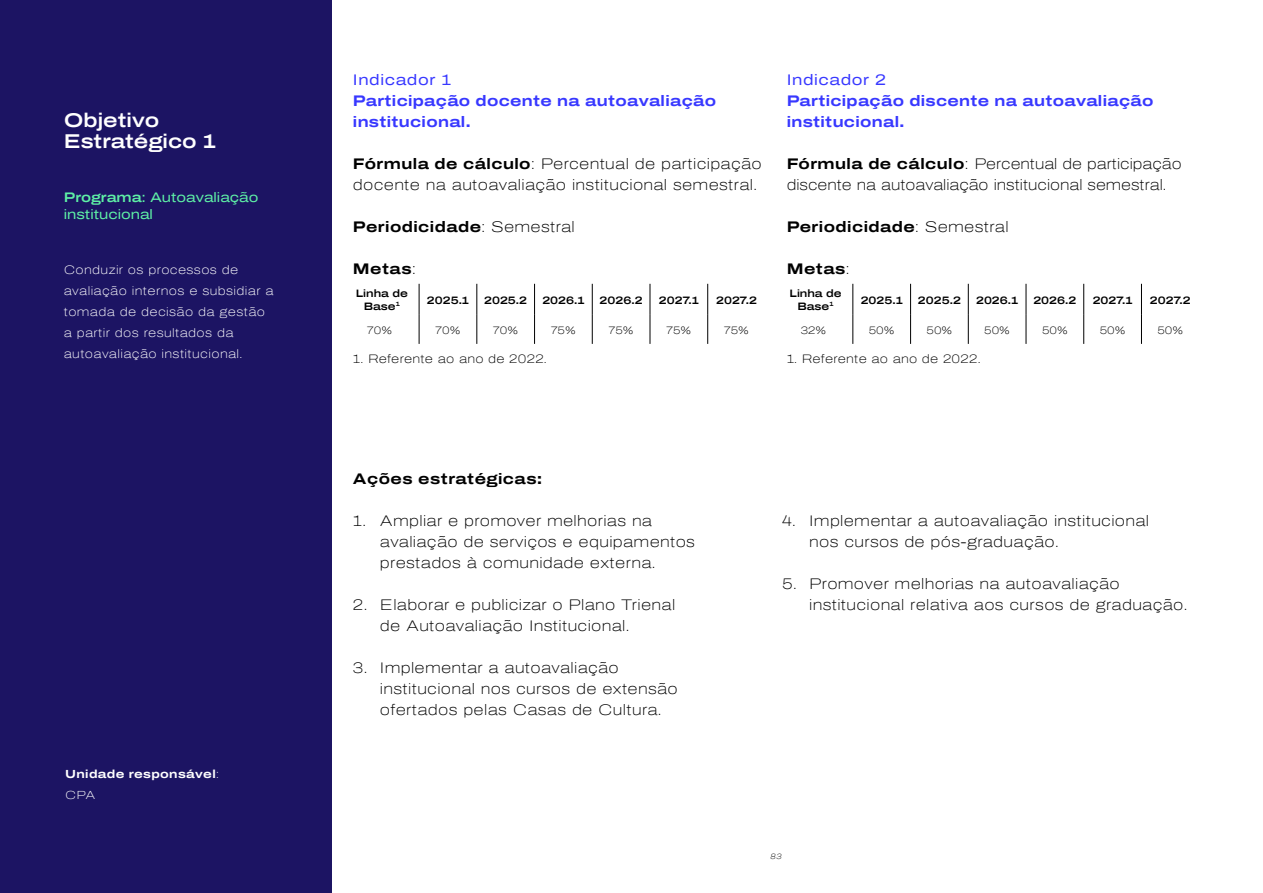
<style>
.page{position:relative;width:1263px;height:893px;background:#fff}
.page>*{position:absolute;margin:0;border:0;box-sizing:border-box;transform-origin:0 0}
.t1{font:600 19.5px/21px "Archivo Expanded";color:#fff}
.t2{font:100 15px/21px "Archivo Expanded";letter-spacing:.02em;color:#000}
.t3{font:700 15px/21px "Archivo Expanded";letter-spacing:.02em;color:#3838ff}
.t4{font:100 15px/21px "Archivo Expanded";color:#000}
.t5{font:700 15px "Archivo Expanded";letter-spacing:.03em;color:#000}
.t6{font:15px "Archivo Expanded";letter-spacing:.04em;color:#3838ff}
.t7{font:13.5px/16.5px "Archivo Expanded";color:#5ef0a6}
.t8{font:100 12px/21px "Archivo Expanded";letter-spacing:.03em;color:#fff}
.t9{font:100 12px "Archivo Expanded";letter-spacing:.02em;color:#000}
.t10{font:700 11.55px/21px "Archivo Expanded";letter-spacing:.03em;color:#fff}
.t11{font:600 10.5px/12.6px "Archivo Expanded";color:#000;text-align:center}
.t12{font:100 10.5px "Archivo Expanded";color:#000}
.t13{font:italic 100 7.5px "Archivo Expanded";color:#000}
.s1{font-weight:600}
.s2{font-weight:100}
.s3{font-weight:700}
</style>
<div class="page">
<div style="left:0;top:0;width:331px;height:893px;background:#1c1463"></div>
<hr style="left:419px;top:284px;width:1px;height:30px;background:#000">
<hr style="left:476px;top:284px;width:1px;height:30px;background:#000">
<hr style="left:534px;top:284px;width:1px;height:30px;background:#000">
<hr style="left:592px;top:284px;width:1px;height:30px;background:#000">
<hr style="left:650px;top:284px;width:1px;height:30px;background:#000">
<hr style="left:419px;top:314px;width:1px;height:30px;background:#000">
<hr style="left:476px;top:314px;width:1px;height:30px;background:#000">
<hr style="left:534px;top:314px;width:1px;height:30px;background:#000">
<hr style="left:592px;top:314px;width:1px;height:30px;background:#000">
<hr style="left:650px;top:314px;width:1px;height:30px;background:#000">
<hr style="left:707px;top:284px;width:1px;height:30px;background:#000">
<hr style="left:707px;top:314px;width:1px;height:30px;background:#000">
<hr style="left:852px;top:284px;width:1px;height:30px;background:#000">
<hr style="left:910px;top:284px;width:1px;height:30px;background:#000">
<hr style="left:968px;top:284px;width:1px;height:30px;background:#000">
<hr style="left:1026px;top:284px;width:1px;height:30px;background:#000">
<hr style="left:1083px;top:284px;width:1px;height:30px;background:#000">
<hr style="left:852px;top:314px;width:1px;height:30px;background:#000">
<hr style="left:910px;top:314px;width:1px;height:30px;background:#000">
<hr style="left:968px;top:314px;width:1px;height:30px;background:#000">
<hr style="left:1026px;top:314px;width:1px;height:30px;background:#000">
<hr style="left:1083px;top:314px;width:1px;height:30px;background:#000">
<hr style="left:1141px;top:284px;width:1px;height:30px;background:#000">
<hr style="left:1141px;top:314px;width:1px;height:30px;background:#000">
<h1 class="t1" style="left:64px;top:109px;width:154px">Objetivo<br>Estratégico 1</h1>
<p class="t7" style="left:64px;top:189px;width:196px"><span class="s1">Programa</span>: Autoavaliação institucional</p>
<p class="t8" style="left:64px;top:259px;width:211px">Conduzir os processos de avaliação internos e subsidiar a tomada de decisão da gestão a partir dos resultados da autoavaliação institucional.</p>
<p class="t10" style="left:65px;top:763px;width:155px">Unidade responsável<span class="s2">:<br>CPA</span></p>
<p class="t6" style="left:353px;top:68px;width:100px">Indicador 1</p>
<p class="t3" style="left:353px;top:90px;width:365px">Participação docente na autoavaliação institucional.</p>
<p class="t2" style="left:353px;top:153px;width:410px"><span class="s3">Fórmula de cálculo</span>: Percentual de participação docente na autoavaliação institucional semestral.</p>
<p class="t5" style="left:353px;top:215px;width:223px">Periodicidade<span class="s2">: Semestral</span></p>
<p class="t5" style="left:353px;top:257px;width:64px">Metas<span class="s2">:</span></p>
<p class="t11" style="left:356px;top:287px;width:54px">Linha de<br>Base<sup>1</sup></p>
<p class="t11" style="left:427px;top:294px;width:44px">2025.1</p>
<p class="t11" style="left:484px;top:294px;width:44px">2025.2</p>
<p class="t11" style="left:542px;top:294px;width:44px">2026.1</p>
<p class="t11" style="left:600px;top:294px;width:44px">2026.2</p>
<p class="t11" style="left:659px;top:294px;width:41px">2027.1</p>
<p class="t11" style="left:716px;top:294px;width:42px">2027.2</p>
<p class="t12" style="left:367px;top:322px;width:26px">70%</p>
<p class="t12" style="left:435px;top:322px;width:26px">70%</p>
<p class="t12" style="left:493px;top:322px;width:26px">70%</p>
<p class="t12" style="left:551px;top:322px;width:26px">75%</p>
<p class="t12" style="left:609px;top:322px;width:26px">75%</p>
<p class="t12" style="left:666px;top:322px;width:26px">75%</p>
<p class="t12" style="left:724px;top:322px;width:26px">75%</p>
<p class="t9" style="left:353px;top:350px;width:195px">1. Referente ao ano de 2022.</p>
<p class="t6" style="left:787px;top:68px;width:101px">Indicador 2</p>
<p class="t3" style="left:787px;top:90px;width:368px">Participação discente na autoavaliação institucional.</p>
<p class="t4" style="left:787px;top:153px;width:396px"><span class="s3">Fórmula de cálculo</span>: Percentual de participação discente na autoavaliação institucional semestral.</p>
<p class="t5" style="left:787px;top:215px;width:223px">Periodicidade<span class="s2">: Semestral</span></p>
<p class="t5" style="left:787px;top:257px;width:64px">Metas<span class="s2">:</span></p>
<p class="t11" style="left:789px;top:287px;width:54px">Linha de<br>Base<sup>1</sup></p>
<p class="t11" style="left:861px;top:294px;width:44px">2025.1</p>
<p class="t11" style="left:918px;top:294px;width:44px">2025.2</p>
<p class="t11" style="left:976px;top:294px;width:44px">2026.1</p>
<p class="t11" style="left:1033px;top:294px;width:44px">2026.2</p>
<p class="t11" style="left:1093px;top:294px;width:41px">2027.1</p>
<p class="t11" style="left:1150px;top:294px;width:42px">2027.2</p>
<p class="t12" style="left:801px;top:322px;width:27px">32%</p>
<p class="t12" style="left:869px;top:322px;width:27px">50%</p>
<p class="t12" style="left:926px;top:322px;width:27px">50%</p>
<p class="t12" style="left:984px;top:322px;width:27px">50%</p>
<p class="t12" style="left:1042px;top:322px;width:27px">50%</p>
<p class="t12" style="left:1100px;top:322px;width:27px">50%</p>
<p class="t12" style="left:1157px;top:322px;width:27px">50%</p>
<p class="t9" style="left:787px;top:350px;width:195px">1. Referente ao ano de 2022.</p>
<p class="t5" style="left:353px;top:467px;width:190px">Ações estratégicas:</p>
<p class="t2" style="left:380px;top:510px;width:317px;text-indent:-27px">1. Ampliar e promover melhorias na avaliação de serviços e equipamentos prestados à comunidade externa.</p>
<p class="t2" style="left:380px;top:594px;width:297px;text-indent:-27px">2. Elaborar e publicizar o Plano Trienal de Autoavaliação Institucional.</p>
<p class="t2" style="left:380px;top:657px;width:299px;text-indent:-27px">3. Implementar a autoavaliação institucional nos cursos de extensão ofertados pelas Casas de Cultura.</p>
<p class="t2" style="left:809px;top:510px;width:341px;text-indent:-27px">4. Implementar a autoavaliação institucional nos cursos de pós-graduação.</p>
<p class="t2" style="left:809px;top:573px;width:380px;text-indent:-27px">5. Promover melhorias na autoavaliação institucional relativa aos cursos de graduação.</p>
<p class="t13" style="left:770px;top:851px;width:13px">83</p>
</div>
